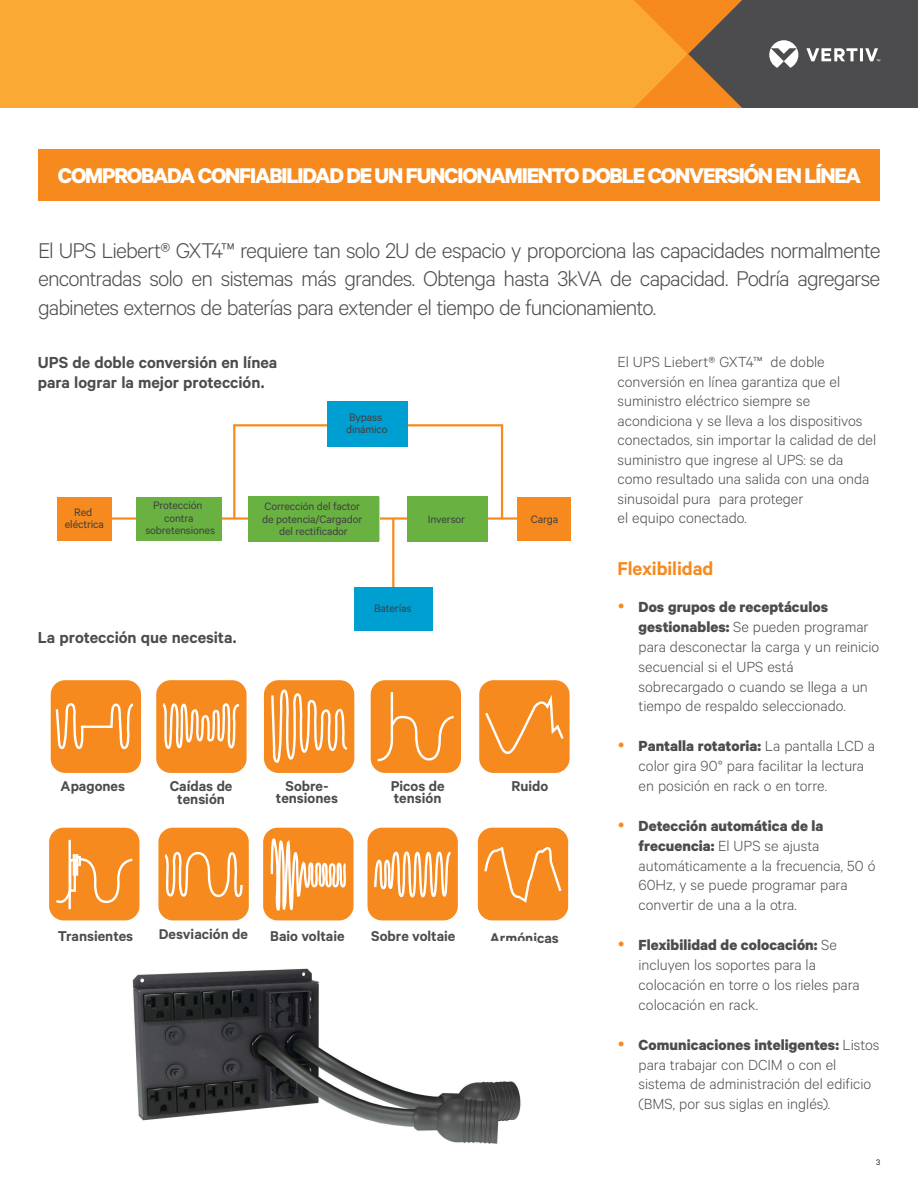
<style>
.page{position:relative;width:918px;height:1188px;background:#fff}
.page>*{position:absolute;margin:0;border:0;box-sizing:border-box;transform-origin:0 0}
.t1{font:300 24px/28.8px "Calibre";letter-spacing:-.035em;color:#4c4c4e;text-align:justify}
.t2{font:700 24px "Calibre";letter-spacing:-.05em;color:#fff}
.t3{font:600 21px "Calibre";letter-spacing:-.005em;color:#f68a1e}
.t4{font:600 18px/19.5px "Calibre";color:#4c4c4e}
.t5{font:300 16.5px/19.8px "Calibre";color:#4c4c4e}
.t6{font:600 16.05px/12.8px "Calibre";color:#4c4c4e;text-align:center}
.t7{font:12.15px/12.1px "Calibre";letter-spacing:-.015em;color:#404041;text-align:center}
.t8{font:9px "Calibre";color:#221f1f}
.s1{font-weight:700}
</style>
<div class="page">
<hr style="left:83px;top:517px;width:454px;height:3px;background:#f68a1e">
<div style="left:517px;top:497px;width:54px;height:44px;background:#f68a1e"></div>
<div style="left:57px;top:497px;width:54px;height:44px;background:#f68a1e"></div>
<div style="left:136px;top:497px;width:85px;height:43px;background:#69b242"></div>
<div style="left:408px;top:496px;width:80px;height:45px;background:#69b242"></div>
<div style="left:248px;top:496px;width:131px;height:45px;background:#69b242"></div>
<hr style="left:233px;top:425px;width:2px;height:93px;background:#f68a1e">
<hr style="left:501px;top:426px;width:2px;height:93px;background:#f68a1e">
<hr style="left:392px;top:518px;width:2px;height:93px;background:#f68a1e">
<div style="left:354px;top:587px;width:79px;height:44px;background:#009fd2"></div>
<hr style="left:233px;top:424px;width:270px;height:2px;background:#f68a1e">
<div style="left:327px;top:402px;width:81px;height:45px;background:#009fd2"></div>
<div style="left:51px;top:680px;width:90px;height:93px;background:#f68a1e;border-radius:14px"></div>
<svg style="left:54px;top:703px;width:82px;height:70px"></svg>
<div style="left:156px;top:680px;width:91px;height:93px;background:#f68a1e;border-radius:14px"></div>
<div style="left:264px;top:680px;width:90px;height:93px;background:#f68a1e;border-radius:14px"></div>
<div style="left:371px;top:680px;width:90px;height:93px;background:#f68a1e;border-radius:14px"></div>
<div style="left:479px;top:680px;width:91px;height:93px;background:#f68a1e;border-radius:14px"></div>
<div style="left:49px;top:828px;width:90px;height:92px;background:#f68a1e;border-radius:14px"></div>
<div style="left:158px;top:828px;width:91px;height:92px;background:#f68a1e;border-radius:14px"></div>
<svg style="left:162px;top:703px;width:77px;height:46px"></svg>
<svg style="left:377px;top:692px;width:77px;height:70px"></svg>
<hr style="left:69px;top:840px;width:2px;height:69px;background:#fff">
<svg style="left:54px;top:857px;width:81px;height:64px"></svg>
<div style="left:69px;top:859px;width:7px;height:33px;border:2px solid #fff"></div>
<div style="left:73px;top:854px;width:5px;height:22px;border:2px solid #fff"></div>
<div style="left:75px;top:856px;width:6px;height:10px;border:2px solid #fff"></div>
<svg style="left:164px;top:851px;width:79px;height:47px"></svg>
<svg style="left:485px;top:695px;width:79px;height:60px"></svg>
<div style="left:263px;top:828px;width:91px;height:92px;background:#f68a1e;border-radius:14px"></div>
<div style="left:368px;top:828px;width:90px;height:92px;background:#f68a1e;border-radius:14px"></div>
<div style="left:478px;top:828px;width:90px;height:92px;background:#f68a1e;border-radius:14px"></div>
<svg style="left:270px;top:689px;width:80px;height:232px"></svg>
<svg style="left:374px;top:851px;width:77px;height:47px"></svg>
<svg style="left:484px;top:846px;width:78px;height:57px"></svg>
<div style="left:0;top:0;width:634px;height:108px;background:#faaa34"></div>
<svg style="left:634px;top:0;width:284px;height:108px;background:#826647"></svg>
<div style="left:38px;top:149px;width:841px;height:52px;background:#f68a1e"></div>
<img style="left:132px;top:968px;width:389px;height:176px">
<h1 class="t2" style="left:58px;top:164px;width:805px">COMPROBADA CONFIABILIDAD DE UN FUNCIONAMIENTO DOBLE CONVERSIÓN EN LÍNEA</h1>
<p class="t1" style="left:38px;top:237px;width:844px">El UPS Liebert® GXT4™ requiere tan solo 2U de espacio y proporciona las capacidades normalmente encontradas solo en sistemas más grandes. Obtenga hasta 3kVA de capacidad. Podría agregarse gabinetes externos de baterías para extender el tiempo de funcionamiento.</p>
<p class="t4" style="left:38px;top:354px;width:241px">UPS de doble conversión en línea para lograr la mejor protección.</p>
<p class="t7" style="left:346px;top:412px;width:43px;text-align:left">Bypass dinámico</p>
<p class="t7" style="left:65px;top:507px;width:40px">Red eléctrica</p>
<p class="t7" style="left:145px;top:500px;width:71px">Protección contra sobretensiones</p>
<p class="t7" style="left:262px;top:501px;width:101px">Corrección del factor de potencia/Cargador del rectificador</p>
<p class="t7" style="left:428px;top:514px;width:39px">Inversor</p>
<p class="t4" style="left:38px;top:629px;width:200px">La protección que necesita.</p>
<p class="t7" style="left:374px;top:603px;width:39px">Baterías</p>
<p class="t7" style="left:531px;top:514px;width:29px">Carga</p>
<p class="t6" style="left:61px;top:780px;width:66px">Apagones</p>
<p class="t6" style="left:170px;top:781px;width:64px">Caídas de tensión</p>
<p class="t6" style="left:276px;top:780px;width:64px">Sobre&shy;tensiones</p>
<p class="t6" style="left:391px;top:780px;width:55px;text-align:left">Picos de tensión</p>
<p class="t6" style="left:512px;top:780px;width:38px">Ruido</p>
<p class="t6" style="left:58px;top:930px;width:77px">Transientes</p>
<p class="t6" style="left:159px;top:928px;width:91px">Desviación de</p>
<p class="t6" style="left:270px;top:930px;width:76px">Bajo voltaje</p>
<p class="t6" style="left:371px;top:930px;width:86px">Sobre voltaje</p>
<p class="t6" style="left:490px;top:932px;width:70px">Armónicas</p>
<p class="t5" style="left:618px;top:353px;width:260px">El UPS Liebert® GXT4™ de doble conversión en línea garantiza que el suministro eléctrico siempre se acondiciona y se lleva a los dispositivos conectados, sin importar la calidad de del suministro que ingrese al UPS: se da como resultado una salida con una onda sinusoidal pura para proteger<br>el equipo conectado.</p>
<p class="t3" style="left:618px;top:561px;width:97px">Flexibilidad</p>
<p class="t5" style="left:639px;top:599px;width:242px"><span class="s1">Dos grupos de receptáculos gestionables:</span> Se pueden programar para desconectar la carga y un reinicio secuencial si el UPS está sobrecargado o cuando se llega a un tiempo de respaldo seleccionado.</p>
<p class="t5" style="left:639px;top:738px;width:238px"><span class="s1">Pantalla rotatoria:</span> La pantalla LCD a color gira 90° para facilitar la lectura en posición en rack o en torre.</p>
<p class="t5" style="left:639px;top:817px;width:238px"><span class="s1">Detección automática de la frecuencia:</span> El UPS se ajusta automáticamente a la frecuencia, 50 ó<br>60Hz, y se puede programar para convertir de una a la otra.</p>
<p class="t5" style="left:639px;top:936px;width:223px"><span class="s1">Flexibilidad de colocación:</span> Se incluyen los soportes para la colocación en torre o los rieles para colocación en rack.</p>
<p class="t5" style="left:639px;top:1036px;width:242px"><span class="s1">Comunicaciones inteligentes:</span> Listos para trabajar con DCIM o con el sistema de administración del edificio (BMS, por sus siglas en inglés).</p>
<p class="t8" style="left:876px;top:1159px;width:6px">3</p>
</div>
